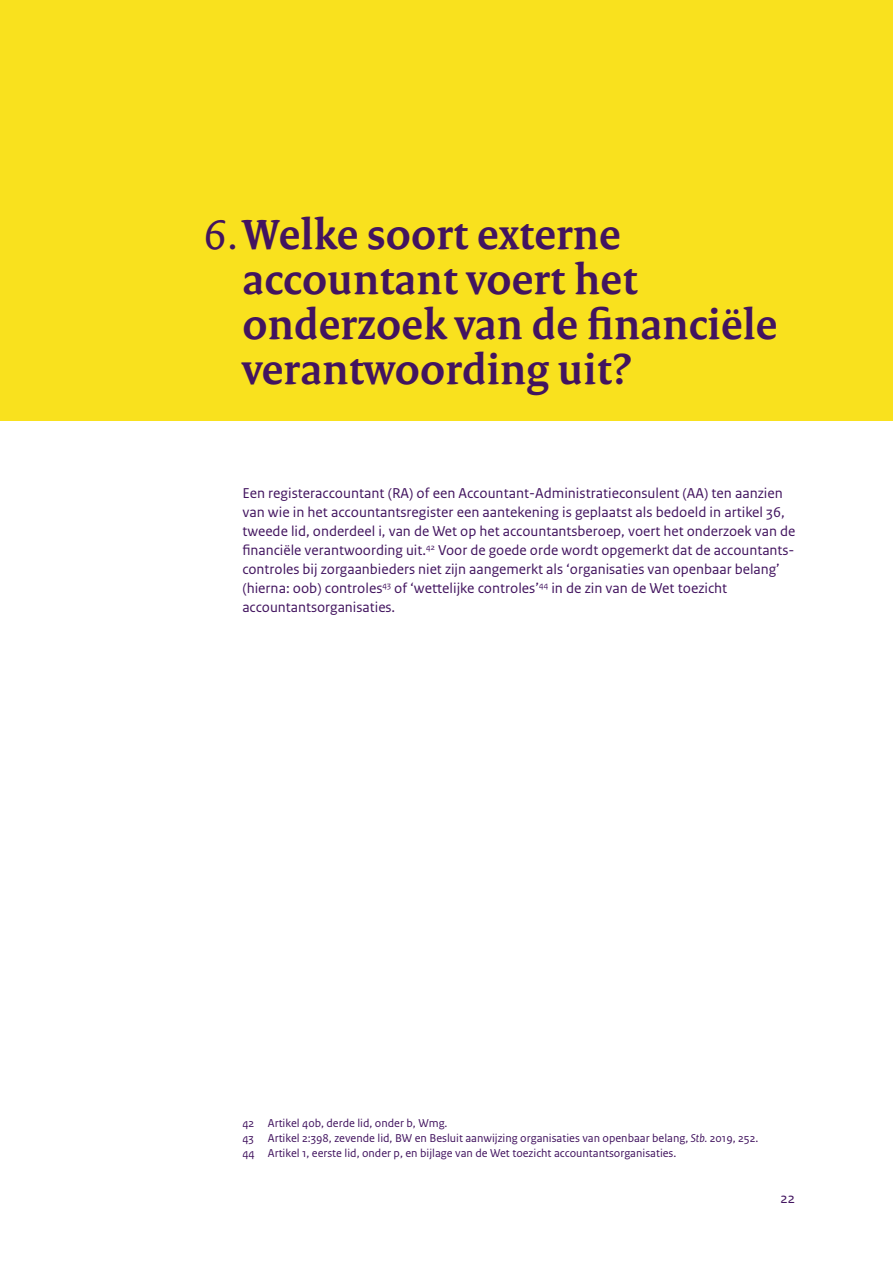
<style>
.page{position:relative;width:893px;height:1263px;background:#fff}
.page>*{position:absolute;margin:0;border:0;box-sizing:border-box;transform-origin:0 0}
.H1___Wtza_04_-_Kop_n{font:700 45px/45px "Rijksoverheid Serif";letter-spacing:.005em;color:#42145f}
.Wtza_11_-_Plat{font:15px/19.2px "Rijksoverheid Sans Text";color:#42145f}
.Wtza_24_-_Voetnoot{font:12px "Rijksoverheid Sans Text";color:#42145f}
.s1{font-weight:400}
.s2{font-style:italic}
</style>
<div class="page">
<div style="left:0;top:0;width:893px;height:421px;background:#f9e11e"></div>
<h1 class="H1___Wtza_04_-_Kop_n" style="left:242px;top:211px;width:537px;text-indent:-38px"><span class="s1">6.</span>Welke soort externe accountant voert het onderzoek van de financiële verantwoording uit?</h1>
<p class="Wtza_11_-_Plat" style="left:242px;top:483px;width:554px">Een registeraccountant (RA) of een Accountant-Administratieconsulent (AA) ten aanzien van wie in het accountantsregister een aantekening is geplaatst als bedoeld in artikel 36, tweede lid, onderdeel i, van de Wet op het accountantsberoep, voert het onderzoek van de financiële verantwoording uit.<sup>42</sup> Voor de goede orde wordt opgemerkt dat de accountants&shy;controles bij zorgaanbieders niet zijn aangemerkt als ‘organisaties van openbaar belang’ (hierna: oob) controles<sup>43</sup> of ‘wettelijke controles’<sup>44</sup> in de zin van de Wet toezicht accountantsorganisaties.</p>
<p class="Wtza_24_-_Voetnoot" style="left:242px;top:1116px;width:207px">42 Artikel 40b, derde lid, onder b, Wmg.</p>
<p class="Wtza_24_-_Voetnoot" style="left:242px;top:1131px;width:518px">43 Artikel 2:398, zevende lid, BW en Besluit aanwijzing organisaties van openbaar belang, <span class="s2">Stb.</span> 2019, 252.</p>
<p class="Wtza_24_-_Voetnoot" style="left:242px;top:1146px;width:436px">44 Artikel 1, eerste lid, onder p, en bijlage van de Wet toezicht accountantsorganisaties.</p>
<p class="Wtza_11_-_Plat" style="left:781px;top:1189px;width:16px">22</p>
</div>
